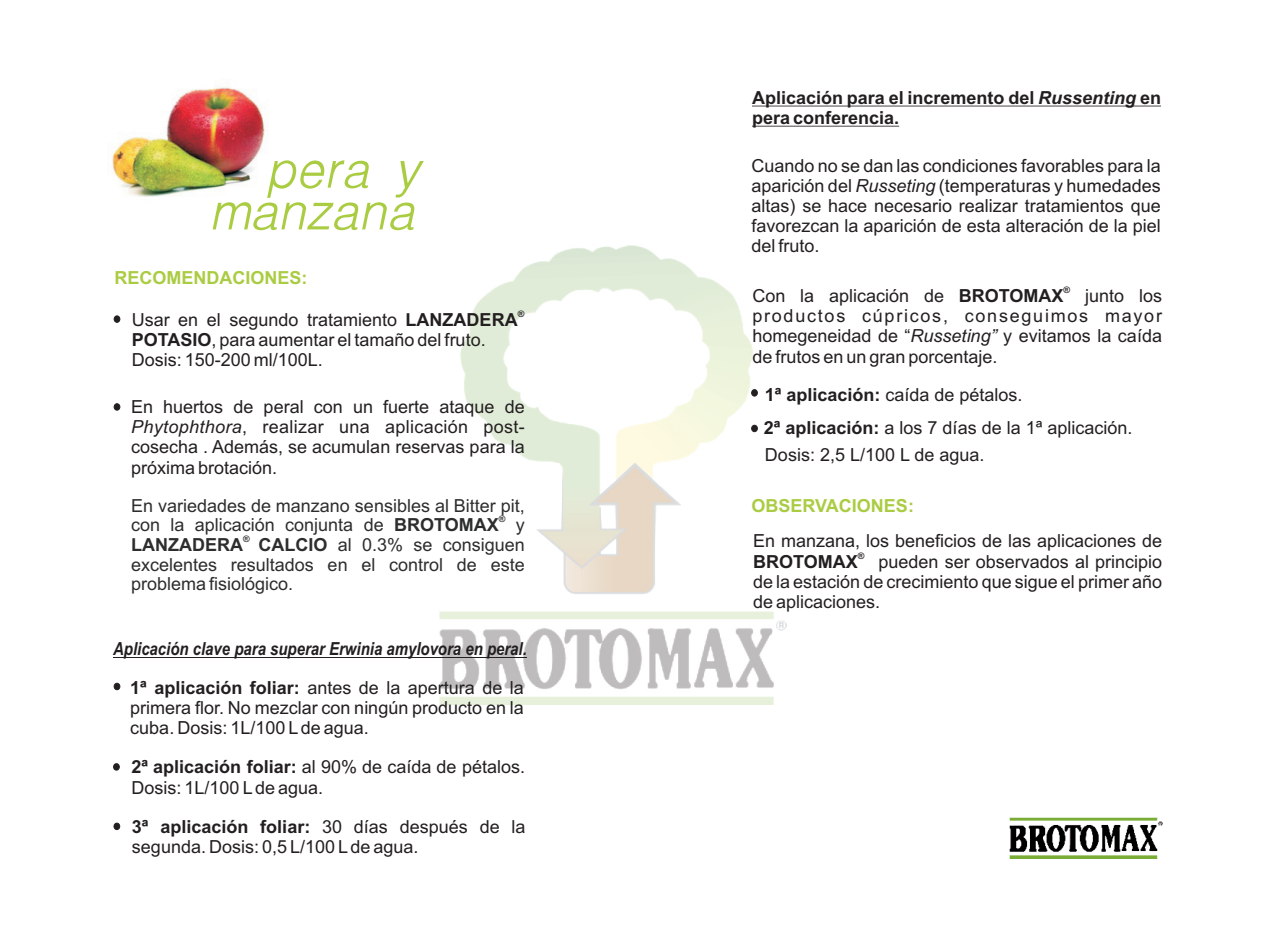
<style>
.page{position:relative;width:1275px;height:946px;background:#fff}
.page>*{position:absolute;margin:0;border:0;box-sizing:border-box;transform-origin:0 0}
.t1{font:italic 300 57.8px "Helvetica";color:#aacc42}
.t2{font:18px/20.2px "Arial";color:#231f20;text-align:justify}
.t3{font:18px/19.6px "Arial";color:#2c2d2d;text-align:justify}
.t4{font:700 18px/20.2px "Arial";color:#231f20}
.t5{font:italic 700 18px "Arial";color:#231f20;scale:.83 1}
.t6{font:700 18px "Arial";color:#aacc42}
.t7{font:700 9px "Arial";color:#231f20}
.t8{font:700 9px "Arial";color:#2c2d2d}
.s1{font-weight:700}
.s2{font-style:italic}
</style>
<div class="page">
<img style="left:440px;top:245px;width:346px;height:460px">
<img style="left:1009px;top:817px;width:153px;height:41px">
<svg style="left:114px;top:316px;width:6px;height:6px"></svg>
<div style="left:114px;top:403px;width:6px;height:7px;background:#231f20;border:1px solid #231f20;border-radius:50%"></div>
<div style="left:114px;top:683px;width:6px;height:7px;background:#231f20;border:1px solid #231f20;border-radius:50%"></div>
<svg style="left:113px;top:763px;width:6px;height:7px"></svg>
<img style="left:112px;top:86px;width:153px;height:111px">
<svg style="left:114px;top:823px;width:6px;height:6px"></svg>
<hr style="left:752px;top:106px;width:282px;height:1px;background:#231f20">
<svg style="left:1140px;top:106px;width:21px;height:1px"></svg>
<hr style="left:752px;top:126px;width:147px;height:1px;background:#231f20">
<hr style="left:1034px;top:106px;width:106px;height:1px;background:#231f20">
<svg style="left:751px;top:389px;width:6px;height:7px"></svg>
<svg style="left:751px;top:425px;width:6px;height:7px"></svg>
<hr style="left:113px;top:657px;width:414px;height:1px;background:#231f20">
<h1 class="t1" style="left:266px;top:150px;width:154px">pera y</h1>
<h1 class="t1" style="left:209px;top:192px;width:207px">manzana</h1>
<p class="t6" style="left:114px;top:271px;width:194px">RECOMENDACIONES:</p>
<p class="t2" style="left:132px;top:311px;width:387px;text-align:left">Usar en el segundo tratamiento <span class="s1">LANZADERA<br>POTASIO</span>, para aumentar el tamaño del fruto.<br>Dosis: 150-200 ml/100L.</p>
<p class="t7" style="left:517px;top:310px;width:8px">®</p>
<p class="t2" style="left:131px;top:398px;width:395px">En huertos de peral con un fuerte ataque de <span class="s2">Phytophthora</span>, realizar una aplicación post&shy;cosecha . Además, se acumulan reservas para la próxima brotación.</p>
<p class="t3" style="left:131px;top:497px;width:395px">En variedades de manzano sensibles al Bitter pit,</p>
<p class="t8" style="left:499px;top:516px;width:8px">®</p>
<p class="t3" style="left:131px;top:517px;width:395px">con la aplicación conjunta de <span class="s1">BROTOMAX</span> y</p>
<p class="t8" style="left:243px;top:535px;width:8px">®</p>
<p class="t3" style="left:131px;top:536px;width:395px"><span class="s1">LANZADERA CALCIO</span> al 0.3% se consiguen excelentes resultados en el control de este problema fisiológico.</p>
<p class="t5" style="left:113px;top:642px;width:500px">Aplicación clave para superar Erwinia amylovora en peral.</p>
<p class="t2" style="left:130px;top:678px;width:395px"><span class="s1">1ª aplicación foliar:</span> antes de la apertura de la primera flor. No mezclar con ningún producto en la cuba. Dosis: 1L/100 Lde agua.</p>
<p class="t2" style="left:132px;top:758px;width:395px"><span class="s1">2ª aplicación foliar:</span> al 90% de caída de pétalos.<br>Dosis: 1L/100 Lde agua.</p>
<p class="t2" style="left:132px;top:818px;width:395px"><span class="s1">3ª aplicación foliar:</span> 30 días después de la segunda. Dosis: 0,5 L/100 Lde agua.</p>
<p class="t4" style="left:752px;top:89px;width:410px">Aplicación para el incremento del <span class="s2">Russenting</span> en pera conferencia.</p>
<p class="t2" style="left:751px;top:157px;width:411px">Cuando no se dan las condiciones favorables para la aparición del <span class="s2">Russeting</span> (temperaturas y humedades altas) se hace necesario realizar tratamientos que favorezcan la aparición de esta alteración de la piel del fruto.</p>
<p class="t7" style="left:1063px;top:287px;width:8px">®</p>
<p class="t2" style="left:752px;top:287px;width:411px">Con la aplicación de <span class="s1">BROTOMAX</span> junto los productos cúpricos, conseguimos mayor homegeneidad de “<span class="s2">Russeting”</span> y evitamos la caída de frutos en un gran porcentaje.</p>
<p class="t2" style="left:764px;top:386px;width:259px"><span class="s1">1ª aplicación:</span> caída de pétalos.</p>
<p class="t2" style="left:764px;top:419px;width:370px"><span class="s1">2ª aplicación:</span> a los 7 días de la 1ª aplicación.</p>
<p class="t2" style="left:765px;top:446px;width:221px">Dosis: 2,5 L/100 L de agua.</p>
<p class="t6" style="left:751px;top:499px;width:164px">OBSERVACIONES:</p>
<p class="t2" style="left:753px;top:532px;width:411px">En manzana, los beneficios de las aplicaciones de</p>
<p class="t7" style="left:857px;top:552px;width:8px">®</p>
<p class="t2" style="left:753px;top:553px;width:411px"><span class="s1">BROTOMAX</span> pueden ser observados al principio de la estación de crecimiento que sigue el primer año de aplicaciones.</p>
</div>
